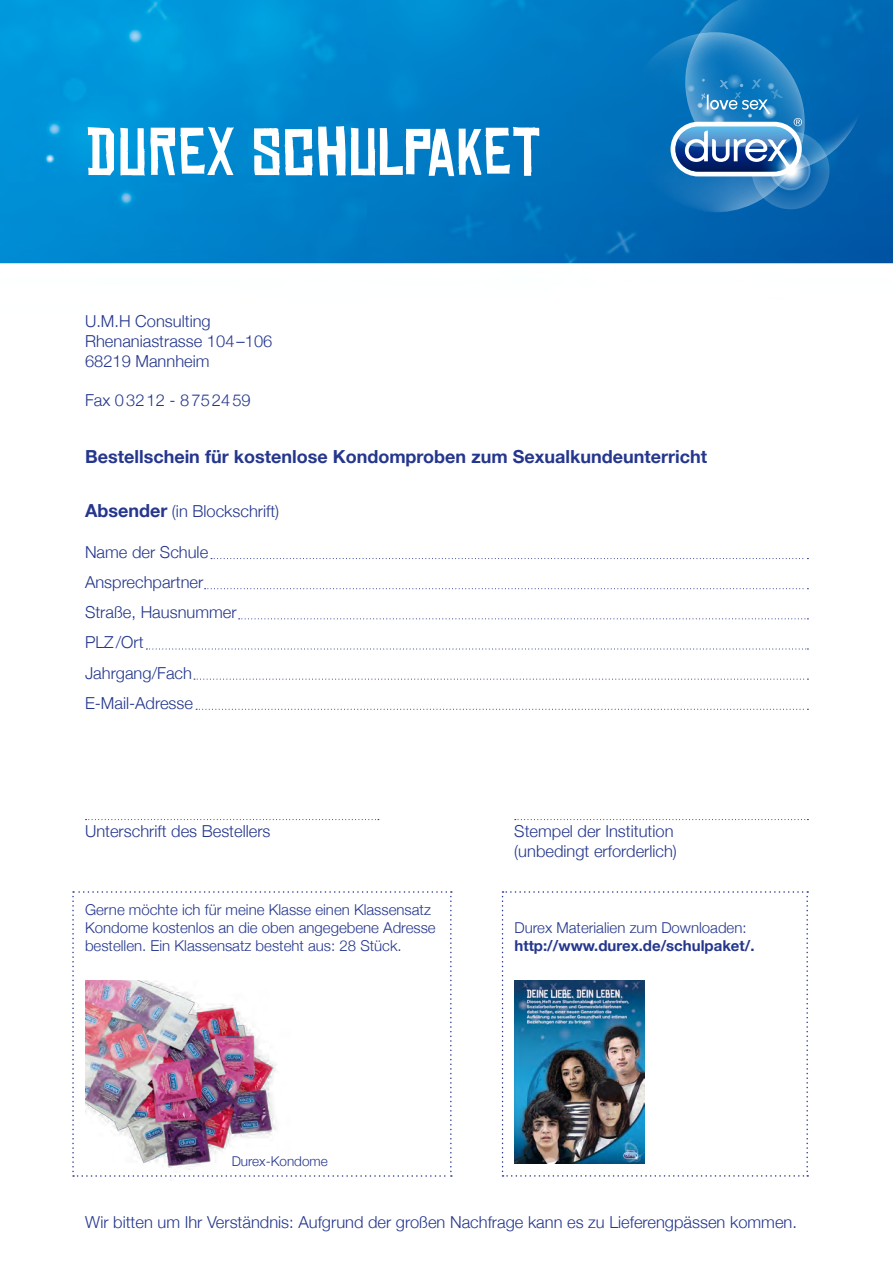
<style>
.page{position:relative;width:893px;height:1263px;background:#fff}
.page>*{position:absolute;margin:0;border:0;box-sizing:border-box;transform-origin:0 0}
.t1{font:64.2px "Chinese Rocks Rg";letter-spacing:.02em;color:#fff}
.t2{font:700 18px "Helvetica Neue";color:#25378d}
.t3{font:300 16.5px/30.2px "Helvetica Neue";color:#25378d}
.t4{font:300 15px/18px "Helvetica Neue";color:#25378d}
.t5{font:700 15px "Helvetica Neue";color:#25378d}
.t6{font:300 13.5px "Helvetica Neue";color:#25378d}
.s1{font-weight:700;font-size:18px}
</style>
<div class="page">
<img style="left:0;top:0;width:893px;height:1177px">
<svg style="left:625px;top:0;width:240px;height:212px;background:#1d7abc"></svg>
<svg style="left:502px;top:891px;width:306px;height:286px"></svg>
<svg style="left:72px;top:891px;width:380px;height:286px"></svg>
<svg style="left:211px;top:558px;width:597px;height:1px"></svg>
<svg style="left:205px;top:588px;width:603px;height:1px"></svg>
<svg style="left:239px;top:618px;width:569px;height:1px"></svg>
<svg style="left:146px;top:648px;width:662px;height:1px"></svg>
<svg style="left:194px;top:679px;width:614px;height:1px"></svg>
<svg style="left:196px;top:709px;width:612px;height:1px"></svg>
<svg style="left:86px;top:819px;width:293px;height:1px"></svg>
<svg style="left:515px;top:819px;width:293px;height:1px"></svg>
<img style="left:514px;top:980px;width:131px;height:184px">
<img style="left:85px;top:980px;width:205px;height:197px">
<h1 class="t1" style="left:86px;top:118px;width:457px">DUREX SCHULPAKET</h1>
<p class="t3" style="left:85px;top:310px;width:189px;line-height:19.8px">U.M.H Consulting<br>Rhenaniastrasse 104–106<br>68219 Mannheim</p>
<p class="t3" style="left:85px;top:384px;width:167px">Fax 03212 - 8752459</p>
<p class="t2" style="left:85px;top:442px;width:623px">Bestellschein für kostenlose Kondomproben zum Sexualkundeunterricht</p>
<p class="t3" style="left:85px;top:495px;width:196px"><span class="s1">Absender</span> (in Blockschrift)</p>
<p class="t3" style="left:85px;top:536px;width:153px">Name der Schule<br>Ansprechpartner<br>Straße, Hausnummer<br>PLZ/Ort<br>Jahrgang/Fach<br>E-Mail-Adresse</p>
<p class="t3" style="left:85px;top:815px;width:187px">Unterschrift des Bestellers</p>
<p class="t3" style="left:514px;top:820px;width:164px;line-height:19.8px">Stempel der Institution (unbedingt erforderlich)</p>
<p class="t4" style="left:85px;top:900px;width:352px">Gerne möchte ich für meine Klasse einen Klassensatz<br>Kondome kostenlos an die oben angegebene Adresse bestellen. Ein Klassensatz besteht aus: 28 Stück.</p>
<p class="t4" style="left:514px;top:918px;width:234px">Durex Materialien zum Downloaden:</p>
<p class="t5" style="left:514px;top:934px;width:242px">http://www.durex.de/schulpaket/.</p>
<p class="t6" style="left:232px;top:1150px;width:98px">Durex-Kondome</p>
<p class="t3" style="left:85px;top:1206px;width:713px">Wir bitten um Ihr Verständnis: Aufgrund der großen Nachfrage kann es zu Lieferengpässen kommen.</p>
</div>
